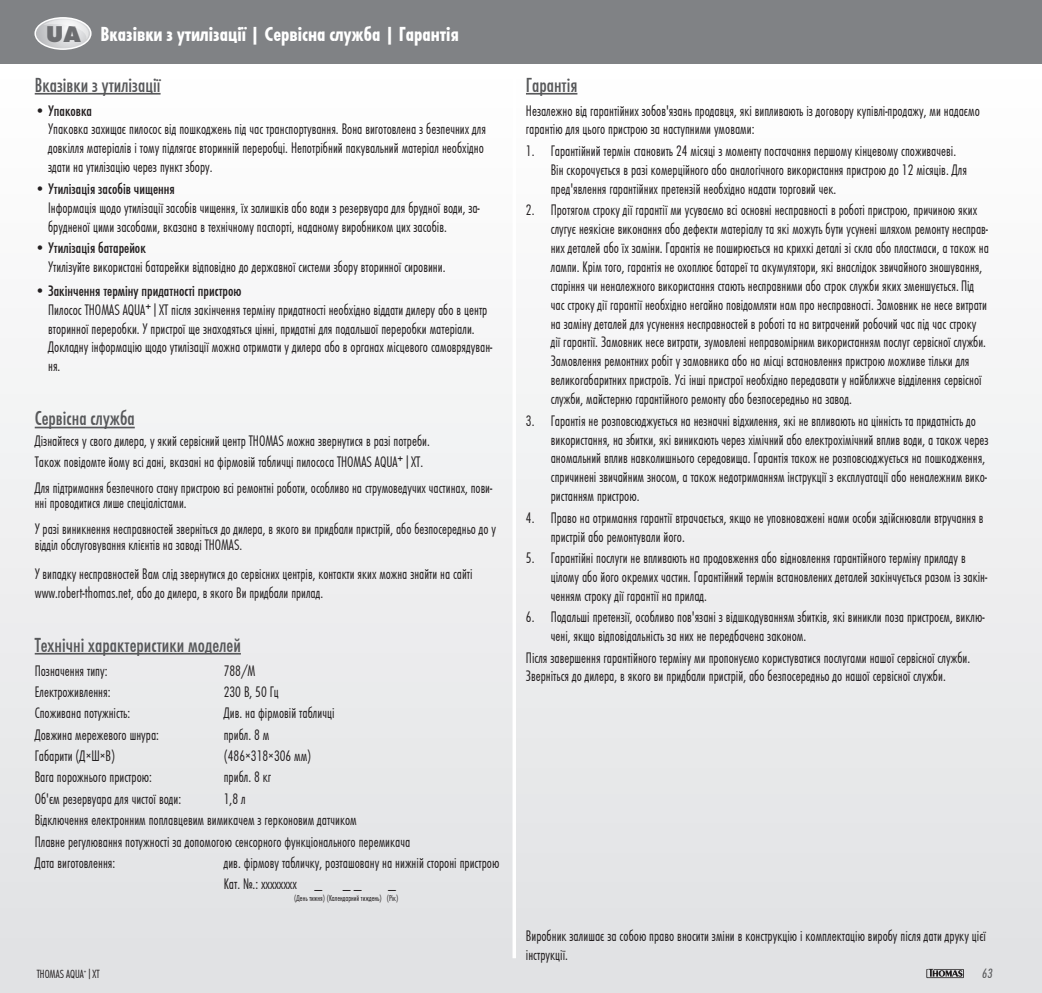
<style>
.page{position:relative;width:1042px;height:993px;background:#fff}
.page>*{position:absolute;margin:0;border:0;box-sizing:border-box;transform-origin:0 0}
.t1{font:800 23.8px "Function";color:#6c6d70}
.t2{font:500 21px "Futura Con";color:#57585a}
.t3{font:700 21px "Futura Con";color:#fff}
.t4{font:300 15.75px/18.9px "Futura Con";color:#231f20}
.t5{font:500 15.75px "Futura Con";color:#231f20}
.t6{font:14px "Futura Con Boo Obl";color:#57585a}
.t7{font:300 12.25px "Futura Con";color:#231f20}
.t8{font:300 8.75px "Futura Con";color:#231f20}
.s1{font-weight:500}
</style>
<div class="page">
<div style="left:0;top:74px;width:1042px;height:918px;background:linear-gradient(to bottom,#fefefe,#e0e1e3)"></div>
<div style="left:0;top:0;width:1042px;height:63px;background:#808285"></div>
<hr style="left:512px;top:74px;width:4px;height:883px;background:#fff">
<hr style="left:35px;top:93px;width:126px;height:1px;background:#57585a">
<hr style="left:35px;top:426px;width:100px;height:2px;background:#57585a">
<hr style="left:35px;top:652px;width:206px;height:2px;background:#57585a">
<hr style="left:526px;top:93px;width:51px;height:1px;background:#57585a">
<div style="left:34px;top:17px;width:58px;height:33px;border:1px solid #fff;border-radius:50%"></div>
<svg style="left:35px;top:18px;width:56px;height:31px"></svg>
<svg style="left:926px;top:968px;width:38px;height:9px"></svg>
<h1 class="t1" style="left:46px;top:19px;width:37px">UA</h1>
<h2 class="t3" style="left:100px;top:19px;width:360px">Вказівки з утилізації | Сервісна служба | Гарантія</h2>
<h2 class="t2" style="left:35px;top:71px;width:127px">Вказівки з утилізації</h2>
<p class="t4" style="left:48px;top:100px;width:439px;text-indent:-13px">• <span class="s1">Упаковка<br></span>Упаковка захищає пилосос від пошкоджень під час транспортування. Вона виготовлена з безпечних для довкілля матеріалів і тому підлягає вторинній переробці. Непотрібний пакувальний матеріал необхідно здати на утилізацію через пункт збору.</p>
<p class="t5" style="left:35px;top:178px;width:141px">• Утилізація засобів чищення</p>
<p class="t4" style="left:48px;top:197px;width:433px">Інформація щодо утилізації засобів чищення, їх залишків або води з резервуара для брудної води, за&shy;брудненої цими засобами, вказана в технічному паспорті, наданому виробником цих засобів.</p>
<p class="t5" style="left:35px;top:237px;width:113px">• Утилізація батарейок</p>
<p class="t4" style="left:48px;top:256px;width:399px">Утилізуйте використані батарейки відповідно до державної системи збору вторинної сировини.</p>
<p class="t5" style="left:35px;top:280px;width:208px">• Закінчення терміну придатності пристрою</p>
<p class="t4" style="left:48px;top:299px;width:445px">Пилосос THOMAS AQUA+|XT після закінчення терміну придатності необхідно віддати дилеру або в центр вторинної переробки. У пристрої ще знаходяться цінні, придатні для подальшої переробки матеріали.<br>Докладну інформацію щодо утилізації можна отримати у дилера або в органах місцевого самоврядуван&shy;ня.</p>
<h2 class="t2" style="left:35px;top:404px;width:102px">Сервісна служба</h2>
<p class="t4" style="left:35px;top:430px;width:397px;line-height:20.7px">Дізнайтеся у свого дилера, у який сервісний центр THOMAS можна звернутися в разі потреби.<br>Також повідомте йому всі дані, вказані на фірмовій табличці пилососа THOMAS AQUA+|XT.</p>
<p class="t4" style="left:35px;top:478px;width:459px;line-height:15.8px">Для підтримання безпечного стану пристрою всі ремонтні роботи, особливо на струмоведучих частинах, пови&shy;нні проводитися лише спеціалістами.</p>
<p class="t4" style="left:35px;top:520px;width:463px;line-height:15.8px">У разі виникнення несправностей зверніться до дилера, в якого ви придбали пристрій, або безпосередньо до у відділ обслуговування клієнтів на заводі THOMAS.</p>
<p class="t4" style="left:35px;top:563px;width:439px">У випадку несправностей Вам слід звернутися до сервісних центрів, контакти яких можна знайти на сайті www.robert-thomas.net, або до дилера, в якого Ви придбали прилад.</p>
<h2 class="t2" style="left:35px;top:630px;width:208px">Технічні характеристики моделей</h2>
<p class="t4" style="left:35px;top:660px;width:74px">Позначення типу:</p>
<p class="t4" style="left:224px;top:660px;width:33px">788/M</p>
<p class="t4" style="left:35px;top:681px;width:77px">Електроживлення:</p>
<p class="t4" style="left:224px;top:681px;width:57px">230 В, 50 Гц</p>
<p class="t4" style="left:35px;top:702px;width:97px">Споживана потужність:</p>
<p class="t4" style="left:224px;top:702px;width:112px">Див. на фірмовій табличці</p>
<p class="t4" style="left:35px;top:724px;width:126px">Довжина мережевого шнура:</p>
<p class="t4" style="left:224px;top:724px;width:47px">прибл. 8 м</p>
<p class="t4" style="left:35px;top:745px;width:82px">Габарити (Д×Ш×В)</p>
<p class="t4" style="left:224px;top:745px;width:89px">(486×318×306 мм)</p>
<p class="t4" style="left:35px;top:767px;width:119px">Вага порожнього пристрою:</p>
<p class="t4" style="left:224px;top:767px;width:49px">прибл. 8 кг</p>
<p class="t4" style="left:35px;top:788px;width:148px">Об'єм резервуара для чистої води:</p>
<p class="t4" style="left:35px;top:787px;width:377px;line-height:21.3px;text-indent:189px">1,8 л<br>Відключення електронним поплавцевим вимикачем з герконовим датчиком<br>Плавне регулювання потужності за допомогою сенсорного функціонального перемикача Дата виготовлення:</p>
<p class="t4" style="left:224px;top:851px;width:277px;line-height:21.3px">див. фірмову табличку, розташовану на нижній стороні пристрою<br>Кат. №.: xxxxxxxx _</p>
<p class="t4" style="left:343px;top:873px;width:20px">_ _</p>
<p class="t4" style="left:388px;top:873px;width:9px">_</p>
<p class="t8" style="left:294px;top:892px;width:106px">(День тижня) (Календарний тиждень) (Рік)</p>
<p class="t7" style="left:37px;top:965px;width:65px">THOMAS AQUA<sup>+</sup>|XT</p>
<h2 class="t2" style="left:526px;top:71px;width:53px">Гарантія</h2>
<p class="t4" style="left:526px;top:100px;width:455px">Незалежно від гарантійних зобов'язань продавця, які випливають із договору купівлі-продажу, ми надаємо гарантію для цього пристрою за наступними умовами:</p>
<p class="t4" style="left:551px;top:140px;width:418px;text-indent:-25px">1. Гарантійний термін становить 24 місяці з моменту постачання першому кінцевому споживачеві.<br>Він скорочується в разі комерційного або аналогічного використання пристрою до 12 місяців. Для пред'явлення гарантійних претензій необхідно надати торговий чек.</p>
<p class="t4" style="left:551px;top:200px;width:440px;text-indent:-25px">2. Протягом строку дії гарантії ми усуваємо всі основні несправності в роботі пристрою, причиною яких слугує неякісне виконання або дефекти матеріалу та які можуть бути усунені шляхом ремонту несправ&shy;них деталей або їх заміни. Гарантія не поширюється на крихкі деталі зі скла або пластмаси, а також на лампи. Крім того, гарантія не охоплює батареї та акумулятори, які внаслідок звичайного зношування, старіння чи неналежного використання стають несправними або строк служби яких зменшується.Під час строку дії гарантії необхідно негайно повідомляти нам про несправності. Замовник не несе витрати на заміну деталей для усунення несправностей в роботі та на витрачений робочий час під час строку дії гарантії. Замовник несе витрати, зумовлені неправомірним використанням послуг сервісної служби.<br>Замовлення ремонтних робіт у замовника або на місці встановлення пристрою можливе тільки для великогабаритних пристроїв. Усі інші пристрої необхідно передавати у найближче відділення сервісної служби, майстерню гарантійного ремонту або безпосередньо на завод.</p>
<p class="t4" style="left:551px;top:410px;width:439px;text-indent:-25px">3. Гарантія не розповсюджується на незначні відхилення, які не впливають на цінність та придатність до використання, на збитки, які виникають через хімічний або електрохімічний вплив води, а також через аномальний вплив навколишнього середовища. Гарантія також не розповсюджується на пошкодження, спричинені звичайним зносом, а також недотриманням інструкції з експлуатації або неналежним вико&shy;ристанням пристрою.</p>
<p class="t4" style="left:551px;top:507px;width:434px;text-indent:-25px">4. Право на отримання гарантії втрачається, якщо не уповноважені нами особи здійснювали втручання в пристрій або ремонтували його.</p>
<p class="t4" style="left:551px;top:547px;width:438px;text-indent:-25px">5. Гарантійні послуги не впливають на продовження або відновлення гарантійного терміну приладу в цілому або його окремих частин. Гарантійний термін встановлених деталей закінчується разом із закін&shy;ченням строку дії гарантії на прилад.</p>
<p class="t4" style="left:551px;top:606px;width:435px;text-indent:-25px">6. Подальші претензії, особливо пов'язані з відшкодуванням збитків, які виникли поза пристроєм, виклю&shy;чені, якщо відповідальність за них не передбачена законом.</p>
<p class="t4" style="left:526px;top:647px;width:446px">Після завершення гарантійного терміну ми пропонуємо користуватися послугами нашої сервісної служби.<br>Зверніться до дилера, в якого ви придбали пристрій, або безпосередньо до нашої сервісної служби.</p>
<p class="t4" style="left:526px;top:925px;width:461px">Виробник залишає за собою право вносити зміни в конструкцію і комплектацію виробу після дати друку цієї інструкції.</p>
<p class="t6" style="left:982px;top:963px;width:12px">63</p>
</div>
